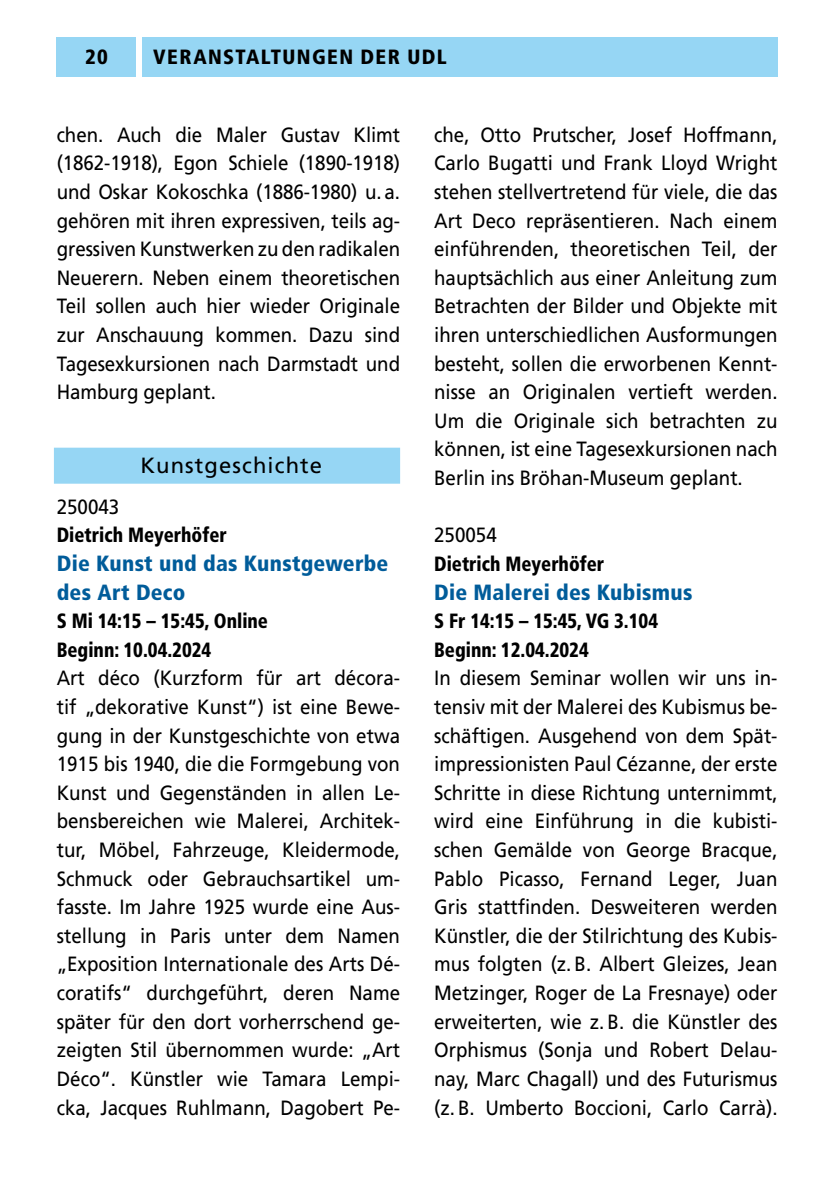
<style>
.page{position:relative;width:840px;height:1191px;background:#fff}
.page>*{position:absolute;margin:0;border:0;box-sizing:border-box;transform-origin:0 0}
.t1{font:900 condensed 22px/28.6px "Frutiger LT Std";letter-spacing:.01em;color:#005c9a}
.t2{font:22px "Frutiger LT Std";letter-spacing:.05em;color:#000}
.t3{font:20.6px/28.6px "Frutiger LT Std";color:#000;text-align:justify;scale:.91 1}
.t4{font:900 condensed 20.6px/28.6px "Frutiger LT Std";color:#000;scale:.91 1}
.t5{font:900 condensed 20.6px "Frutiger LT Std";letter-spacing:.065em;color:#000}
.t6{font:900 condensed 20.6px "Frutiger LT Std";color:#000}
</style>
<div class="page">
<div style="left:57px;top:37px;width:79px;height:40px;background:#96d6f4"></div>
<div style="left:142px;top:37px;width:635px;height:40px;background:#96d6f4"></div>
<div style="left:54px;top:448px;width:346px;height:36px;background:#96d6f4"></div>
<p class="t6" style="left:85px;top:44px;width:24px">20</p>
<p class="t5" style="left:153px;top:44px;width:295px">VERANSTALTUNGEN DER UDL</p>
<p class="t3" style="left:57px;top:120px;width:378px">chen. Auch die Maler Gustav Klimt (1862-1918), Egon Schiele (1890-1918) und Oskar Kokoschka (1886-1980) u. a. gehören mit ihren expressiven, teils ag&shy;gressiven Kunstwerken zu den radikalen Neuerern. Neben einem theoretischen Teil sollen auch hier wieder Originale zur Anschauung kommen. Dazu sind Tagesexkursionen nach Darmstadt und Hamburg geplant.</p>
<p class="t2" style="left:140px;top:452px;width:183px">Kunstgeschichte</p>
<p class="t3" style="left:57px;top:492px;width:70px">250043</p>
<p class="t4" style="left:57px;top:521px;width:188px">Dietrich Meyerhöfer</p>
<p class="t1" style="left:57px;top:549px;width:333px">Die Kunst und das Kunstgewerbe des Art Deco</p>
<p class="t4" style="left:57px;top:606px;width:233px">S Mi 14:15 – 15:45, Online<br>Beginn: 10.04.2024</p>
<p class="t3" style="left:57px;top:664px;width:378px">Art déco (Kurzform für art décora&shy;tif „dekorative Kunst“) ist eine Bewe&shy;gung in der Kunstgeschichte von etwa 1915 bis 1940, die die Formgebung von Kunst und Gegenständen in allen Le&shy;bensbereichen wie Malerei, Architek&shy;tur, Möbel, Fahrzeuge, Kleidermode, Schmuck oder Gebrauchsartikel um&shy;fasste. Im Jahre 1925 wurde eine Aus&shy;stellung in Paris unter dem Namen „Exposition Internationale des Arts Dé&shy;coratifs“ durchgeführt, deren Name später für den dort vorherrschend ge&shy;zeigten Stil übernommen wurde: „Art Déco“. Künstler wie Tamara Lempi&shy;cka, Jacques Ruhlmann, Dagobert Pe-</p>
<p class="t3" style="left:434px;top:120px;width:378px">che, Otto Prutscher, Josef Hoffmann, Carlo Bugatti und Frank Lloyd Wright stehen stellvertretend für viele, die das Art Deco repräsentieren. Nach einem einführenden, theoretischen Teil, der hauptsächlich aus einer Anleitung zum Betrachten der Bilder und Objekte mit ihren unterschiedlichen Ausformungen besteht, sollen die erworbenen Kennt&shy;nisse an Originalen vertieft werden.<br>Um die Originale sich betrachten zu können, ist eine Tagesexkursionen nach Berlin ins Bröhan-Museum geplant.</p>
<p class="t3" style="left:434px;top:521px;width:70px">250054</p>
<p class="t4" style="left:434px;top:549px;width:188px">Dietrich Meyerhöfer</p>
<p class="t1" style="left:434px;top:577px;width:260px">Die Malerei des Kubismus</p>
<p class="t4" style="left:434px;top:606px;width:247px">S Fr 14:15 – 15:45, VG 3.104<br>Beginn: 12.04.2024</p>
<p class="t3" style="left:434px;top:664px;width:378px">In diesem Seminar wollen wir uns in&shy;tensiv mit der Malerei des Kubismus be&shy;schäftigen. Ausgehend von dem Spät&shy;impressionisten Paul Cézanne, der erste Schritte in diese Richtung unternimmt, wird eine Einführung in die kubisti&shy;schen Gemälde von George Bracque, Pablo Picasso, Fernand Leger, Juan Gris stattfinden. Desweiteren werden Künstler, die der Stilrichtung des Kubis&shy;mus folgten (z. B. Albert Gleizes, Jean Metzinger, Roger de La Fresnaye) oder erweiterten, wie z. B. die Künstler des Orphismus (Sonja und Robert Delau&shy;nay, Marc Chagall) und des Futurismus (z. B. Umberto Boccioni, Carlo Carrà).</p>
</div>
